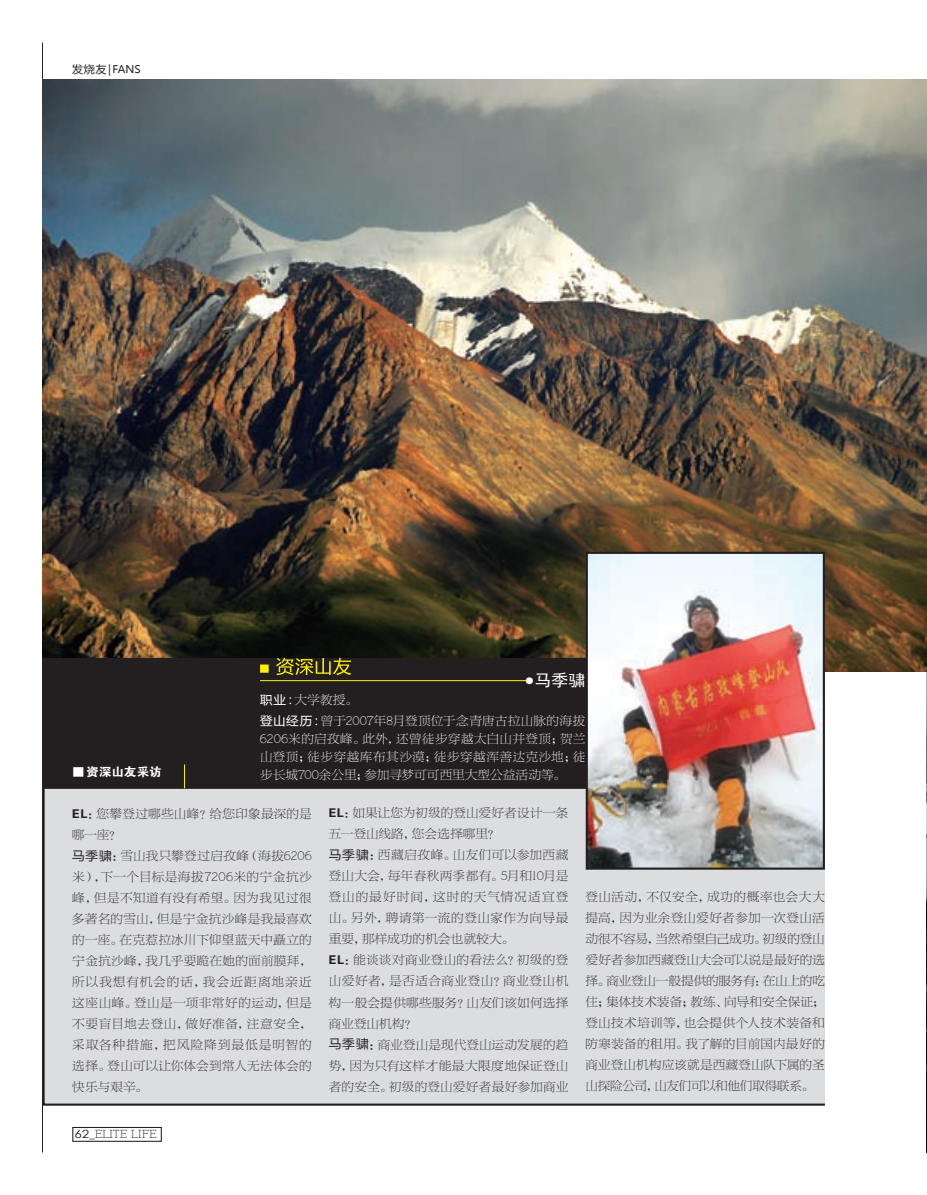
<style>
.page{position:relative;width:927px;height:1195px;background:#fff}
.page>*{position:absolute;margin:0;border:0;box-sizing:border-box;transform-origin:0 0}
.t1{font:16.5px "Sim Hei";color:#fff;scale:1.05 1}
.t2{font:12px/21px "FZNBSJW GB1 0";letter-spacing:.025em;color:#231f20;scale:1.05 1}
.t3{font:12px/18px "FZNBSJW GB1 0";letter-spacing:.02em;color:#fff;scale:1.05 1}
.t4{font:12px "FZDHTJW GB1 0";letter-spacing:-.015em;color:#fff;scale:1.05 1}
.t5{font:11.25px "FZNBSJW GB1 0";color:#231f20}
.t6{font:10.5px "Microsoft Ya Hei";letter-spacing:-.01em;color:#231f20;scale:1.05 1}
.s1{font-family:"Microsoft Ya Hei"}
.s2{font-family:"FZDHTJW GB1 0"}
.s3{font-family:"ST Xihei"}
</style>
<div class="page">
<div style="left:72px;top:1127px;width:90px;height:15px;border:1px solid #231f20"></div>
<img style="left:926px;top:672px;width:1px;height:480px">
<hr style="left:42px;top:43px;width:1px;height:1109px;background:#231f20">
<img style="left:43px;top:80px;width:884px;height:592px">
<div style="left:43px;top:658px;width:548px;height:129px;background:#231f20"></div>
<div style="left:44px;top:788px;width:781px;height:316px;background:#dcdddf"></div>
<div style="left:43px;top:787px;width:783px;height:319px;border:2px solid #231f20"></div>
<hr style="left:260px;top:680px;width:269px;height:1px;background:#fff101">
<svg style="left:260px;top:658px;width:91px;height:17px"></svg>
<svg style="left:184px;top:764px;width:1px;height:24px"></svg>
<img style="left:589px;top:555px;width:233px;height:312px">
<div style="left:586px;top:552px;width:239px;height:318px;border:2px solid #231f20"></div>
<p class="t6" style="left:72px;top:62px;width:67px">发烧友|FANS</p>
<h1 class="t1" style="left:525px;top:672px;width:59px"><sup>●</sup>马季骕</h1>
<p class="t3" style="left:260px;top:689px;width:311px;line-height:21px"><span class="s1">职业：</span>大学教授。<br><span class="s1">登山经历：</span>曾于2007年8月登顶位于念青唐古拉山脉的海拔</p>
<p class="t3" style="left:260px;top:730px;width:311px;text-align:justify">6206米的启孜峰。此外，还曾徒步穿越太白山并登顶；贺兰山登顶；徒步穿越库布其沙漠；徒步穿越浑善达克沙地；徒步长城700余公里；参加寻梦可可西里大型公益活动等。</p>
<p class="t4" style="left:72px;top:765px;width:87px">■资深山友采访</p>
<p class="t2" style="left:72px;top:804px;width:230px"><span class="s2">EL：</span>您攀登过哪些山峰？给您印象最深的是哪一座？<br><span class="s1">马季骕</span><span class="s2">：</span>雪山我只攀登过启孜峰（海拔6206米），下一个目标是海拔7206米的宁金抗沙峰，但是不知道有没有希望。因为我见过很多著名的雪山，但是宁金抗沙峰是我最喜欢的一座。在克惹拉冰川下仰望蓝天中矗立的宁金抗沙峰，我几乎要跪在她的面前膜拜，所以我想有机会的话，我会近距离地亲近这座山峰。登山是一项非常好的运动，但是不要盲目地去登山，做好准备，注意安全，采取各种措施，把风险降到最低是明智的选择。登山可以让你体会到常人无法体会的快乐与艰辛。</p>
<p class="t2" style="left:329px;top:803px;width:230px"><span class="s2">EL：</span>如果让您为初级的登山爱好者设计一条五一登山线路，您会选择哪里？<br><span class="s1">马季骕</span><span class="s2">：</span>西藏启孜峰。山友们可以参加西藏登山大会，每年春秋两季都有。5月和10月是登山的最好时间，这时的天气情况适宜登山。另外，聘请第一流的登山家作为向导最重要，那样成功的机会也就较大。<br><span class="s2">EL：</span>能谈谈对商业登山的看法么？初级的登山爱好者，是否适合商业登山？商业登山机构一般会提供哪些服务？山友们该如何选择商业登山机构？<br><span class="s1">马季骕</span><span class="s2">：</span>商业登山是现代登山运动发展的趋势，因为只有这样才能最大限度地保证登山者的安全。初级的登山爱好者最好参加商业</p>
<p class="t2" style="left:585px;top:886px;width:230px;text-align:justify">登山活动，不仅安全，成功的概率也会大大提高，因为业余登山爱好者参加一次登山活动很不容易，当然希望自己成功。初级的登山爱好者参加西藏登山大会可以说是最好的选择。商业登山一般提供的服务有：在山上的吃住；集体技术装备；教练、向导和安全保证；登山技术培训等，也会提供个人技术装备和防寒装备的租用。我了解的目前国内最好的商业登山机构应该就是西藏登山队下属的圣山探险公司，山友们可以和他们取得联系。</p>
<p class="t5" style="left:74px;top:1128px;width:84px"><span class="s3">62</span>_ELITE LIFE</p>
</div>
